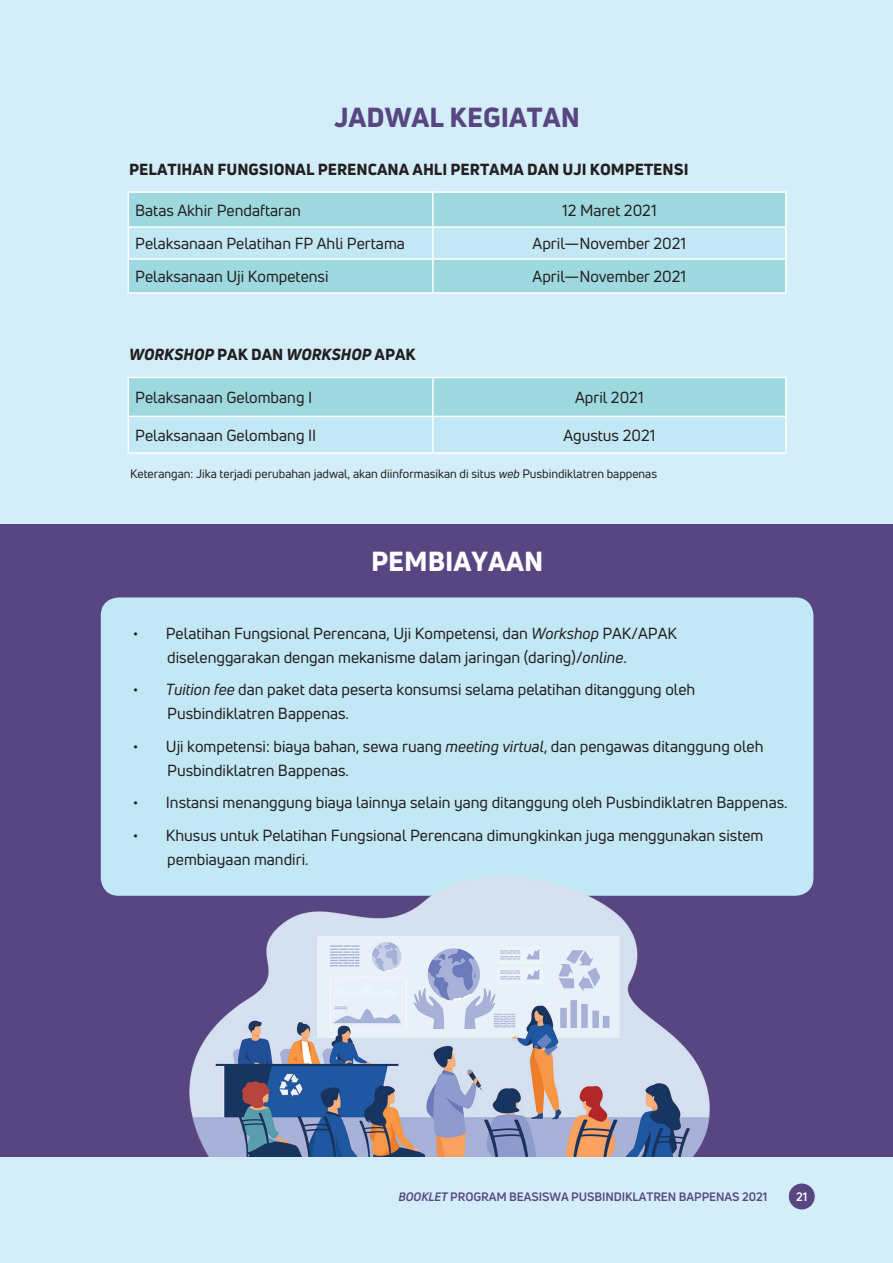
<style>
.page{position:relative;width:893px;height:1263px;background:#d3eef8}
.page>*{position:absolute;margin:0;border:0;box-sizing:border-box;transform-origin:0 0}
.t1{font:800 27px "Uni Neue";color:#584682}
.t2{font:800 27px "Uni Neue";color:#fff}
.t3{font:15.75px/24px "Uni Neue";color:#231f20}
.t4{font:800 15.75px "Uni Neue";color:#231f20}
.t5{font:italic 800 15.75px "Uni Neue";color:#231f20}
.t6{font:12px "Uni Neue";color:#231f20}
.t7{font:700 12px "Uni Neue";letter-spacing:-.005em;color:#584682}
.t8{font:700 12px "Uni Neue";color:#fff}
.s1{font-style:normal}
.s2{font-style:italic}
</style>
<div class="page">
<div style="left:0;top:524px;width:893px;height:633px;background:#584682"></div>
<div style="left:101px;top:597px;width:712px;height:299px;background:#c2e7f5;border-radius:18px"></div>
<div style="left:129px;top:193px;width:656px;height:99px;background:#9ed9e0"></div>
<div style="left:129px;top:228px;width:656px;height:30px;background:#c2e7f5"></div>
<hr style="left:128px;top:228px;width:1px;height:30px;background:#fff">
<hr style="left:432px;top:228px;width:2px;height:30px;background:#fff">
<hr style="left:785px;top:228px;width:2px;height:30px;background:#fff">
<hr style="left:128px;top:191px;width:305px;height:2px;background:#fff">
<hr style="left:128px;top:193px;width:1px;height:33px;background:#fff">
<hr style="left:128px;top:226px;width:305px;height:2px;background:#fff">
<hr style="left:433px;top:191px;width:354px;height:2px;background:#fff">
<hr style="left:432px;top:193px;width:2px;height:33px;background:#fff">
<hr style="left:785px;top:193px;width:2px;height:33px;background:#fff">
<hr style="left:433px;top:226px;width:354px;height:2px;background:#fff">
<hr style="left:128px;top:258px;width:305px;height:2px;background:#fff">
<hr style="left:128px;top:260px;width:1px;height:32px;background:#fff">
<hr style="left:128px;top:292px;width:305px;height:2px;background:#fff">
<hr style="left:433px;top:258px;width:354px;height:2px;background:#fff">
<hr style="left:432px;top:260px;width:2px;height:32px;background:#fff">
<hr style="left:785px;top:260px;width:2px;height:32px;background:#fff">
<hr style="left:433px;top:292px;width:354px;height:2px;background:#fff">
<svg style="left:129px;top:378px;width:656px;height:74px;background:#b0e0ea"></svg>
<hr style="left:128px;top:417px;width:1px;height:35px;background:#fff">
<hr style="left:128px;top:452px;width:305px;height:2px;background:#fff">
<hr style="left:432px;top:417px;width:2px;height:35px;background:#fff">
<hr style="left:785px;top:417px;width:2px;height:35px;background:#fff">
<hr style="left:433px;top:452px;width:354px;height:2px;background:#fff">
<hr style="left:128px;top:377px;width:305px;height:1px;background:#fff">
<hr style="left:128px;top:378px;width:1px;height:38px;background:#fff">
<hr style="left:128px;top:416px;width:305px;height:1px;background:#fff">
<hr style="left:433px;top:377px;width:354px;height:1px;background:#fff">
<hr style="left:432px;top:378px;width:2px;height:38px;background:#fff">
<hr style="left:785px;top:378px;width:2px;height:38px;background:#fff">
<hr style="left:433px;top:416px;width:354px;height:1px;background:#fff">
<img style="left:158px;top:876px;width:582px;height:281px">
<div style="left:789px;top:1183px;width:26px;height:26px;background:#584682;border-radius:50%"></div>
<h1 class="t1" style="left:334px;top:99px;width:247px">JADWAL KEGIATAN</h1>
<p class="t4" style="left:129px;top:159px;width:561px">PELATIHAN FUNGSIONAL PERENCANA AHLI PERTAMA DAN UJI KOMPETENSI</p>
<p class="t3" style="left:135px;top:198px;width:167px">Batas Akhir Pendaftaran</p>
<p class="t3" style="left:562px;top:198px;width:96px">12 Maret 2021</p>
<p class="t3" style="left:135px;top:231px;width:271px">Pelaksanaan Pelatihan FP Ahli Pertama</p>
<p class="t3" style="left:533px;top:231px;width:155px">April—November 2021</p>
<p class="t3" style="left:135px;top:264px;width:195px">Pelaksanaan Uji Kompetensi</p>
<p class="t3" style="left:533px;top:264px;width:155px">April—November 2021</p>
<p class="t5" style="left:129px;top:344px;width:288px">WORKSHOP <span class="s1">PAK DAN</span> WORKSHOP <span class="s1">APAK</span></p>
<p class="t3" style="left:135px;top:385px;width:179px">Pelaksanaan Gelombang I</p>
<p class="t3" style="left:575px;top:385px;width:70px">April 2021</p>
<p class="t3" style="left:135px;top:423px;width:183px">Pelaksanaan Gelombang II</p>
<p class="t3" style="left:563px;top:423px;width:93px">Agustus 2021</p>
<p class="t6" style="left:130px;top:466px;width:528px">Keterangan: Jika terjadi perubahan jadwal, akan diinformasikan di situs <span class="s2">web</span> Pusbindiklatren bappenas</p>
<h1 class="t2" style="left:371px;top:543px;width:174px">PEMBIAYAAN</h1>
<p class="t3" style="left:167px;top:621px;width:511px;text-indent:-34px">• Pelatihan Fungsional Perencana, Uji Kompetensi, dan <span class="s2">Workshop</span> PAK/APAK diselenggarakan dengan mekanisme dalam jaringan (daring)/<span class="s2">online</span>.</p>
<p class="t3" style="left:167px;top:677px;width:530px;text-indent:-34px">• <span class="s2">Tuition fee</span> dan paket data peserta konsumsi selama pelatihan ditanggung oleh<br>Pusbindiklatren Bappenas.</p>
<p class="t3" style="left:167px;top:734px;width:598px;text-indent:-34px">• Uji kompetensi: biaya bahan, sewa ruang <span class="s2">meeting virtual</span>, dan pengawas ditanggung oleh<br>Pusbindiklatren Bappenas.</p>
<p class="t3" style="left:133px;top:790px;width:656px">• Instansi menanggung biaya lainnya selain yang ditanggung oleh Pusbindiklatren Bappenas.</p>
<p class="t3" style="left:167px;top:823px;width:598px;text-indent:-34px">• Khusus untuk Pelatihan Fungsional Perencana dimungkinkan juga menggunakan sistem pembiayaan mandiri.</p>
<p class="t7" style="left:398px;top:1189px;width:370px"><span class="s2">BOOKLET</span> PROGRAM BEASISWA PUSBINDIKLATREN BAPPENAS 2021</p>
<p class="t8" style="left:796px;top:1189px;width:13px">21</p>
</div>
